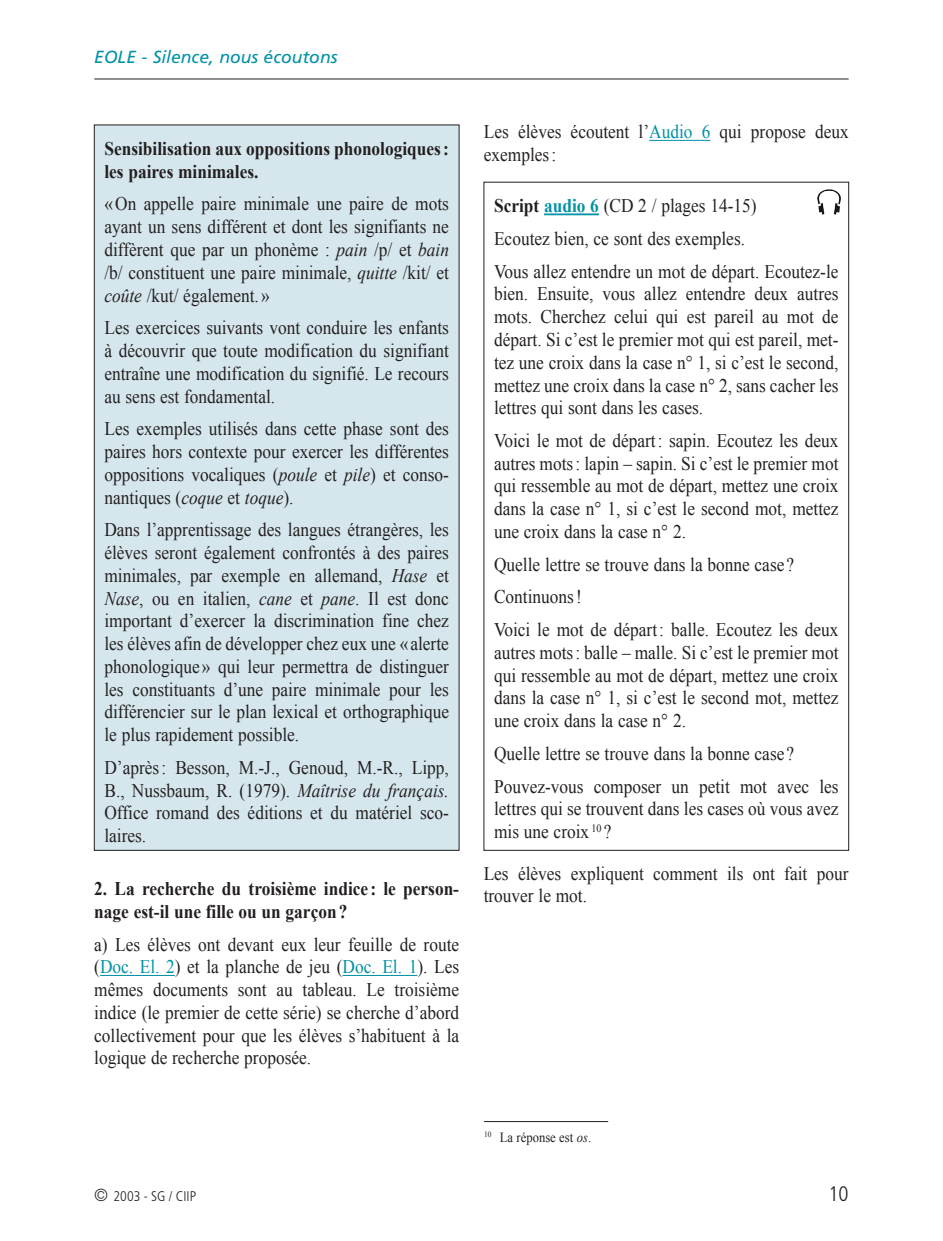
<style>
.page{position:relative;width:943px;height:1241px;background:#fff}
.page>*{position:absolute;margin:0;border:0;box-sizing:border-box;transform-origin:0 0}
.t1{font:300 condensed 21px "Frutiger";color:#231f20}
.t2{font:19.25px/22.8px "Times New Roman";color:#231f20;text-align:justify;scale:.9 1}
.t3{font:700 19.25px/22.8px "Times New Roman";color:#231f20;scale:.9 1}
.t4{font:italic 17.5px "Frutiger";color:#0092a5}
.t5{font:14px "Times New Roman";color:#231f20;scale:.9 1}
.t6{font:300 condensed 14px "Frutiger";color:#231f20}
.s1{font-style:italic}
.s2{color:#0092a5}
.s3{font-weight:700}
.s4{font-weight:700;color:#0092a5}
.s5{font-size:17.5px}
</style>
<div class="page">
<hr style="left:94px;top:78px;width:754px;height:1px;background:#231f20">
<div style="left:94px;top:125px;width:365px;height:725px;background:#d5e7ed"></div>
<hr style="left:100px;top:974px;width:75px;height:1px;background:#0092a5">
<hr style="left:342px;top:974px;width:75px;height:1px;background:#0092a5">
<hr style="left:649px;top:140px;width:61px;height:1px;background:#0092a5">
<hr style="left:544px;top:213px;width:55px;height:2px;background:#0092a5">
<img style="left:817px;top:189px;width:24px;height:26px">
<hr style="left:484px;top:1120px;width:124px;height:1px;background:#231f20">
<p class="t4" style="left:94px;top:46px;width:245px">EOLE - Silence, nous écoutons</p>
<p class="t3" style="left:104px;top:137px;width:384px">Sensibilisation aux oppositions phonologiques: les paires minimales.</p>
<p class="t2" style="left:104px;top:192px;width:384px">«On appelle paire minimale une paire de mots ayant un sens différent et dont les signifiants ne diffèrent que par un phonème : <span class="s1">pain</span> /p/ et <span class="s1">bain </span>/b/ constituent une paire minimale, <span class="s1">quitte</span> /kit/ et <span class="s1">coûte</span> /kut/ également.»</p>
<p class="t2" style="left:104px;top:316px;width:384px">Les exercices suivants vont conduire les enfants à découvrir que toute modification du signifiant entraîne une modification du signifié. Le recours au sens est fondamental.</p>
<p class="t2" style="left:104px;top:417px;width:384px">Les exemples utilisés dans cette phase sont des paires hors contexte pour exercer les différentes oppositions vocaliques (<span class="s1">poule</span> et <span class="s1">pile</span>) et conso&shy;nantiques (<span class="s1">coque</span> et <span class="s1">toque</span>).</p>
<p class="t2" style="left:104px;top:518px;width:384px">Dans l’apprentissage des langues étrangères, les élèves seront également confrontés à des paires minimales, par exemple en allemand, <span class="s1">Hase</span> et <span class="s1">Nase</span>, ou en italien, <span class="s1">cane</span> et <span class="s1">pane</span>. Il est donc important d’exercer la discrimination fine chez les élèves afin de développer chez eux une «alerte phonologique» qui leur permettra de distinguer les constituants d’une paire minimale pour les différencier sur le plan lexical et orthographique le plus rapidement possible.</p>
<p class="t2" style="left:104px;top:755px;width:384px">D’après: Besson, M.-J., Genoud, M.-R., Lipp, B., Nussbaum, R. (1979). <span class="s1">Maîtrise du français.<br></span>Office romand des éditions et du matériel sco&shy;laires.</p>
<p class="t3" style="left:94px;top:876px;width:407px">2. La recherche du troisième indice : le person&shy;nage est-il une fille ou un garçon?</p>
<p class="t2" style="left:94px;top:932px;width:407px">a) Les élèves ont devant eux leur feuille de route (<span class="s2">Doc. El. 2</span>) et la planche de jeu (<span class="s2">Doc. El. 1</span>). Les mêmes documents sont au tableau. Le troisième indice (le premier de cette série) se cherche d’abord collectivement pour que les élèves s’habituent à la logique de recherche proposée.</p>
<p class="t2" style="left:484px;top:120px;width:407px">Les élèves écoutent l’<span class="s2">Audio 6</span> qui propose deux exemples:</p>
<p class="t2" style="left:494px;top:189px;width:384px;line-height:32.7px;text-align:left"><span class="s3">Script</span> <span class="s4">audio 6</span> (CD 2 / plages 14-15)<br>Ecoutez bien, ce sont des exemples.<br>Vous allez entendre un mot de départ. Ecoutez-le</p>
<p class="t2" style="left:494px;top:282px;width:384px">bien. Ensuite, vous allez entendre deux autres mots. Cherchez celui qui est pareil au mot de départ. Si c’est le premier mot qui est pareil, met&shy;tez une croix dans la case n° 1, si c’est le second, mettez une croix dans la case n° 2, sans cacher les lettres qui sont dans les cases.</p>
<p class="t2" style="left:494px;top:429px;width:384px">Voici le mot de départ: sapin. Ecoutez les deux autres mots: lapin – sapin. Si c’est le premier mot qui ressemble au mot de départ, mettez une croix dans la case n° 1, si c’est le second mot, mettez une croix dans la case n° 2.</p>
<p class="t2" style="left:494px;top:547px;width:384px;line-height:32.7px;text-align:left">Quelle lettre se trouve dans la bonne case ?<br>Continuons!<br>Voici le mot de départ: balle. Ecoutez les deux</p>
<p class="t2" style="left:494px;top:640px;width:384px">autres mots: balle – malle. Si c’est le premier mot qui ressemble au mot de départ, mettez une croix dans la case n° 1, si c’est le second mot, mettez une croix dans la case n° 2.</p>
<p class="t2" style="left:494px;top:736px;width:384px;line-height:32.7px">Quelle lettre se trouve dans la bonne case ?<br>Pouvez-vous composer un petit mot avec les</p>
<p class="t2" style="left:494px;top:797px;width:384px">lettres qui se trouvent dans les cases où vous avez mis une croix <sup>10</sup> ?</p>
<p class="t2" style="left:483px;top:861px;width:407px">Les élèves expliquent comment ils ont fait pour trouver le mot.</p>
<p class="t5" style="left:484px;top:1127px;width:120px"><sup>10</sup> La réponse est <span class="s1">os</span>.</p>
<p class="t6" style="left:94px;top:1187px;width:103px"><span class="s5">©</span> 2003 - SG / CIIP</p>
<p class="t1" style="left:828px;top:1181px;width:22px">10</p>
</div>
